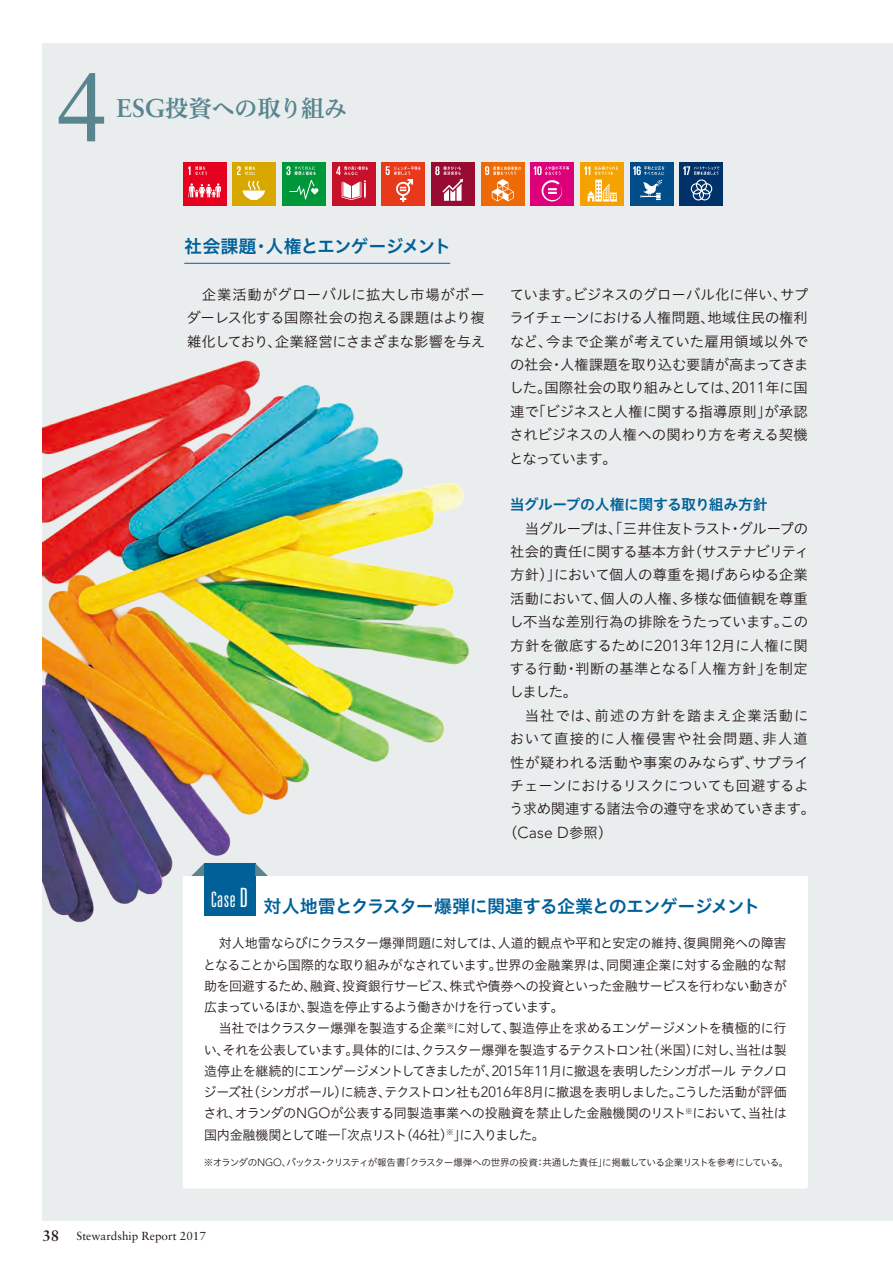
<style>
.page{position:relative;width:893px;height:1263px;background:#fff}
.page>*{position:absolute;margin:0;border:0;box-sizing:border-box;transform-origin:0 0}
.t1{font:100.95px "Times New Roman";color:#58858f}
.t2{font:23.4px "Hiragino UD Serif Std W6";letter-spacing:-.025em;color:#58858f}
.t3{font:18px "Hiragino UD Sans Std W6";letter-spacing:-.06em;color:#006098}
.t4{font:300 15.75px "Avenir";color:#231916}
.t5{font:14.85px "Hiragino UD Sans Std W6";letter-spacing:-.025em;color:#006098}
.t6{font:14.4px/23.4px "Hiragino UD Sans Std W3";color:#231916;text-align:justify}
.t7{font:13.35px/21.3px "Hiragino UD Sans Std W3";letter-spacing:-.05em;color:#231916;text-align:justify}
.t8{font:11.7px "Sabon";color:#231916}
.t9{font:9.6px "Hiragino UD Sans Std W3";letter-spacing:-.07em;color:#231916}
.s1{font-family:"Sabon";font-weight:700;font-size:25.65px}
.s2{font-family:"Avenir";font-weight:300;font-size:15.75px}
.s3{font-family:"Hiragino UD Sans Std W3";font-weight:400;font-size:14.4px}
.s4{font-family:"Avenir";font-weight:300;font-size:14.55px}
.s5{font-family:"Avenir";font-weight:300;font-size:10.5px}
.s6{font-weight:700;font-size:15.15px}
</style>
<div class="page">
<div style="left:43px;top:43px;width:850px;height:1177px;background:#eaedee"></div>
<img style="left:43px;top:360px;width:426px;height:563px">
<div style="left:481px;top:163px;width:43px;height:43px;background:#ed6a06"></div>
<svg style="left:485px;top:166px;width:36px;height:35px"></svg>
<div style="left:183px;top:163px;width:43px;height:43px;background:#e5011f"></div>
<svg style="left:188px;top:166px;width:19px;height:9px"></svg>
<svg style="left:188px;top:183px;width:33px;height:14px"></svg>
<div style="left:630px;top:163px;width:43px;height:43px;background:#004d89"></div>
<svg style="left:633px;top:166px;width:31px;height:34px"></svg>
<div style="left:332px;top:163px;width:43px;height:43px;background:#c71029"></div>
<svg style="left:336px;top:166px;width:32px;height:34px"></svg>
<div style="left:531px;top:163px;width:43px;height:43px;background:#dd007b"></div>
<svg style="left:534px;top:166px;width:35px;height:35px"></svg>
<div style="left:233px;top:163px;width:43px;height:43px;background:#d8a700"></div>
<svg style="left:243px;top:181px;width:22px;height:19px"></svg>
<svg style="left:237px;top:166px;width:18px;height:9px"></svg>
<div style="left:680px;top:163px;width:43px;height:43px;background:#003168"></div>
<svg style="left:683px;top:166px;width:36px;height:34px"></svg>
<div style="left:382px;top:163px;width:43px;height:43px;background:#e8391b"></div>
<svg style="left:386px;top:166px;width:35px;height:36px"></svg>
<div style="left:580px;top:163px;width:44px;height:43px;background:#f5a200"></div>
<svg style="left:584px;top:166px;width:34px;height:36px"></svg>
<div style="left:282px;top:163px;width:43px;height:43px;background:#00973b"></div>
<svg style="left:286px;top:166px;width:32px;height:33px"></svg>
<div style="left:431px;top:163px;width:43px;height:43px;background:#980c32"></div>
<svg style="left:435px;top:166px;width:28px;height:35px"></svg>
<div style="left:183px;top:876px;width:625px;height:312px;background:#fff;border-radius:2px"></div>
<div style="left:204px;top:863px;width:51px;height:52px;background:#006098"></div>
<svg style="left:191px;top:863px;width:13px;height:13px"></svg>
<svg style="left:255px;top:863px;width:13px;height:13px"></svg>
<hr style="left:184px;top:263px;width:266px;height:1px;background:#006098">
<h1 class="t1" style="left:57px;top:40px;width:52px">4</h1>
<h2 class="t2" style="left:117px;top:91px;width:232px"><span class="s1">ESG</span>投資への取り組み</h2>
<p class="t3" style="left:184px;top:232px;width:269px">社会課題・人権とエンゲージメント</p>
<p class="t6" style="left:187px;top:282px;width:300px;text-indent:15px">企業活動がグローバルに拡大し市場がボーダーレス化する国際社会の抱える課題はより複雑化しており、企業経営にさまざまな影響を与え</p>
<p class="t6" style="left:509px;top:282px;width:301px">ています。ビジネスのグローバル化に伴い、サプライチェーンにおける人権問題、地域住民の権利など、今まで企業が考えていた雇用領域以外での社会・人権課題を取り込む要請が高まってきました。国際社会の取り組みとしては、<span class="s2">2011</span>年に国連で「ビジネスと人権に関する指導原則」が承認されビジネスの人権への関わり方を考える契機となっています。</p>
<p class="t5" style="left:510px;top:493px;width:259px">当グループの人権に関する取り組み方針</p>
<p class="t6" style="left:509px;top:516px;width:301px;text-indent:15px">当グループは、「三井住友トラスト・グループの社会的責任に関する基本方針（サステナビリティ方針）」において個人の尊重を掲げあらゆる企業活動において、個人の人権、多様な価値観を尊重し不当な差別行為の排除をうたっています。この方針を徹底するために<span class="s2">2013</span>年<span class="s2">12</span>月に人権に関する行動・判断の基準となる「人権方針」を制定しました。</p>
<p class="t6" style="left:509px;top:703px;width:307px;text-align:left;text-indent:15px">当社では、前述の方針を踏まえ企業活動において直接的に人権侵害や社会問題、非人道性が疑われる活動や事案のみならず、サプライチェーンにおけるリスクについても回避するよう求め関連する諸法令の遵守を求めていきます。</p>
<p class="t4" style="left:503px;top:823px;width:111px"><span class="s3">（</span>Case D<span class="s3">参照）</span></p>
<p class="t3" style="left:211px;top:893px;width:551px"><sup>Case</sup> <sup>D</sup> 対人地雷とクラスター爆弾に関連する企業とのエンゲージメント</p>
<p class="t7" style="left:203px;top:932px;width:585px;text-indent:16px">対人地雷ならびにクラスター爆弾問題に対しては、人道的観点や平和と安定の維持、復興開発への障害となることから国際的な取り組みがなされています。世界の金融業界は、同関連企業に対する金融的な幇助を回避するため、融資、投資銀行サービス、株式や債券への投資といった金融サービスを行わない動きが広まっているほか、製造を停止するよう働きかけを行っています。</p>
<p class="t7" style="left:204px;top:1017px;width:585px;text-indent:15px">当社ではクラスター爆弾を製造する企業<sup>※</sup>に対して、製造停止を求めるエンゲージメントを積極的に行い、それを公表しています。具体的には、クラスター爆弾を製造するテクストロン社（米国）に対し、当社は製造停止を継続的にエンゲージメントしてきましたが、<span class="s4">2015</span>年<span class="s4">11</span>月に撤退を表明したシンガポールテクノロジーズ社（シンガポール）に続き、テクストロン社も<span class="s4">2016</span>年<span class="s4">8</span>月に撤退を表明しました。こうした活動が評価され、オランダの<span class="s4">NGO</span>が公表する同製造事業への投融資を禁止した金融機関のリスト<sup>※</sup>において、当社は国内金融機関として唯一「次点リスト（<span class="s4">46</span>社）<sup>※</sup>」に入りました。</p>
<p class="t9" style="left:204px;top:1155px;width:586px">※オランダの<span class="s5">NGO</span>、パックス・クリスティが報告書「クラスター爆弾への世界の投資：共通した責任」に掲載している企業リストを参考にしている。</p>
<p class="t8" style="left:43px;top:1229px;width:165px"><span class="s6">38</span> Stewardship Report 2017</p>
</div>
